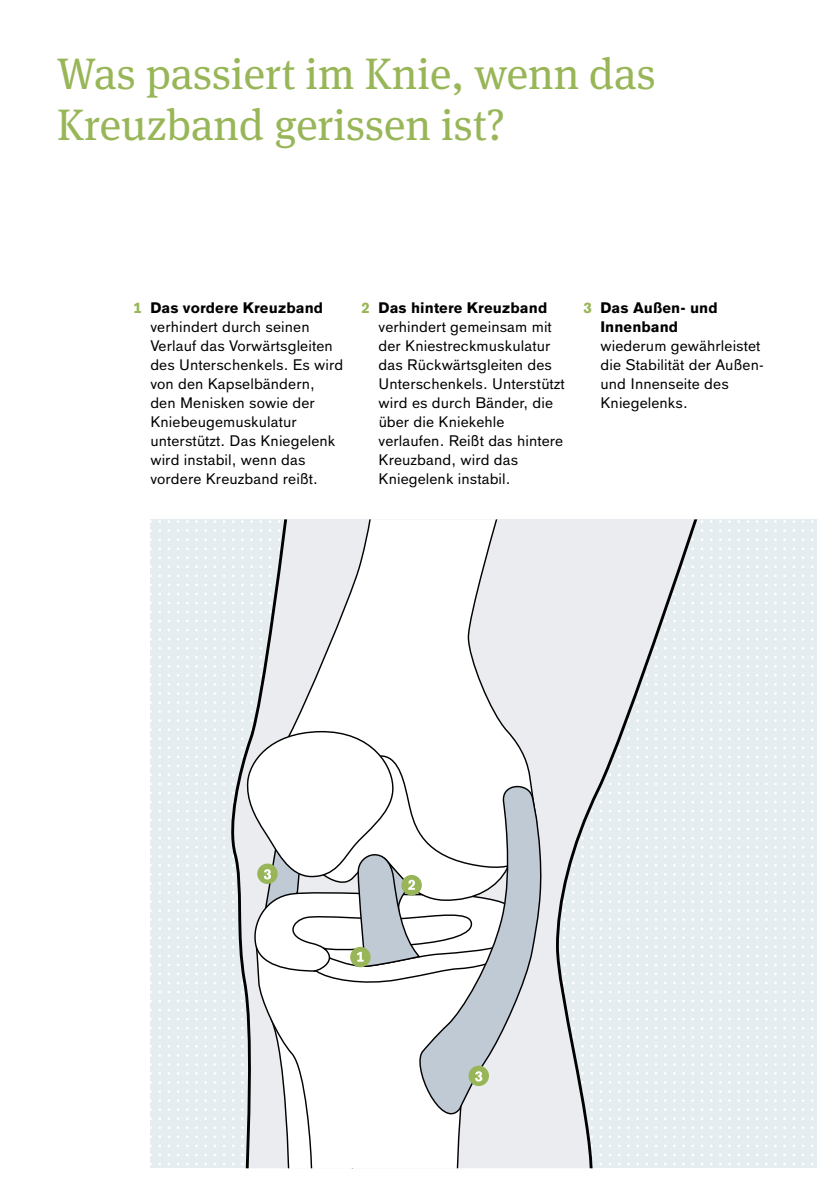
<style>
.page{position:relative;width:840px;height:1191px;background:#fff}
.page>*{position:absolute;margin:0;border:0;box-sizing:border-box;transform-origin:0 0}
.t1{font:44px/51px "OBO Serif";color:#98b658}
.t2{font:15px/19px "OBO Sans";letter-spacing:.005em;color:#000}
.t3{font:700 15px/19px "OBO Sans";letter-spacing:.005em;color:#000}
.s1{font-weight:700;color:#98b658}
.s2{font-weight:700}
.s3{color:#98b658}
</style>
<div class="page">
<div style="left:151px;top:519px;width:665px;height:649px;background:#e6edf1"></div>
<svg style="left:151px;top:520px;width:663px;height:3px"></svg>
<svg style="left:151px;top:529px;width:663px;height:3px"></svg>
<svg style="left:151px;top:538px;width:663px;height:3px"></svg>
<svg style="left:151px;top:547px;width:663px;height:3px"></svg>
<svg style="left:151px;top:556px;width:663px;height:3px"></svg>
<svg style="left:151px;top:566px;width:663px;height:2px"></svg>
<svg style="left:151px;top:575px;width:663px;height:2px"></svg>
<svg style="left:151px;top:584px;width:663px;height:2px"></svg>
<svg style="left:151px;top:593px;width:663px;height:2px"></svg>
<svg style="left:151px;top:602px;width:663px;height:2px"></svg>
<svg style="left:151px;top:611px;width:663px;height:2px"></svg>
<svg style="left:151px;top:620px;width:663px;height:2px"></svg>
<svg style="left:151px;top:629px;width:663px;height:2px"></svg>
<svg style="left:151px;top:638px;width:663px;height:2px"></svg>
<svg style="left:151px;top:647px;width:663px;height:2px"></svg>
<svg style="left:151px;top:656px;width:663px;height:2px"></svg>
<svg style="left:151px;top:665px;width:663px;height:2px"></svg>
<svg style="left:151px;top:674px;width:663px;height:2px"></svg>
<svg style="left:151px;top:683px;width:663px;height:2px"></svg>
<svg style="left:151px;top:692px;width:663px;height:3px"></svg>
<svg style="left:151px;top:701px;width:663px;height:3px"></svg>
<svg style="left:151px;top:710px;width:663px;height:3px"></svg>
<svg style="left:151px;top:719px;width:663px;height:3px"></svg>
<svg style="left:151px;top:1000px;width:663px;height:2px"></svg>
<svg style="left:151px;top:1009px;width:663px;height:2px"></svg>
<div style="left:292px;top:993px;width:117px;height:24px;background:#fff"></div>
<svg style="left:224px;top:520px;width:68px;height:497px"></svg>
<svg style="left:554px;top:519px;width:154px;height:498px"></svg>
<svg style="left:260px;top:519px;width:277px;height:209px;fill:#fff"></svg>
<svg style="left:409px;top:993px;width:133px;height:24px"></svg>
<svg style="left:151px;top:1017px;width:663px;height:151px"></svg>
<svg style="left:151px;top:728px;width:663px;height:265px"></svg>
<h1 class="t1" style="left:57px;top:48px;width:600px">Was passiert im Knie, wenn das<br>Kreuzband gerissen ist?</h1>
<p class="t2" style="left:150px;top:298px;width:194px;text-indent:-17px"><span class="s1">1</span> <span class="s2">Das vordere Kreuzband </span>verhindert durch seinen<br>Verlauf das Vorwärtsgleiten des Unterschenkels. Es wird von den Kapselbändern, den Menisken sowie der<br>Kniebeugemuskulatur unterstützt. Das Kniegelenk wird instabil, wenn das vordere Kreuzband reißt.</p>
<p class="t2" style="left:378px;top:298px;width:187px;text-indent:-17px"><span class="s1">2</span> <span class="s2">Das hintere Kreuzband </span>verhindert gemeinsam mit der Kniestreckmuskulatur das Rückwärtsgleiten des<br>Unterschenkels. Unterstützt wird es durch Bänder, die über die Kniekehle verlaufen. Reißt das hintere<br>Kreuzband, wird das<br>Kniegelenk instabil.</p>
<p class="t3" style="left:600px;top:298px;width:119px;text-indent:-17px"><span class="s3">3</span> Das Außen- und<br>Innenband</p>
<p class="t2" style="left:600px;top:336px;width:165px">wiederum gewährleistet die Stabilität der Außen&shy;und Innenseite des<br>Kniegelenks.</p>
</div>
